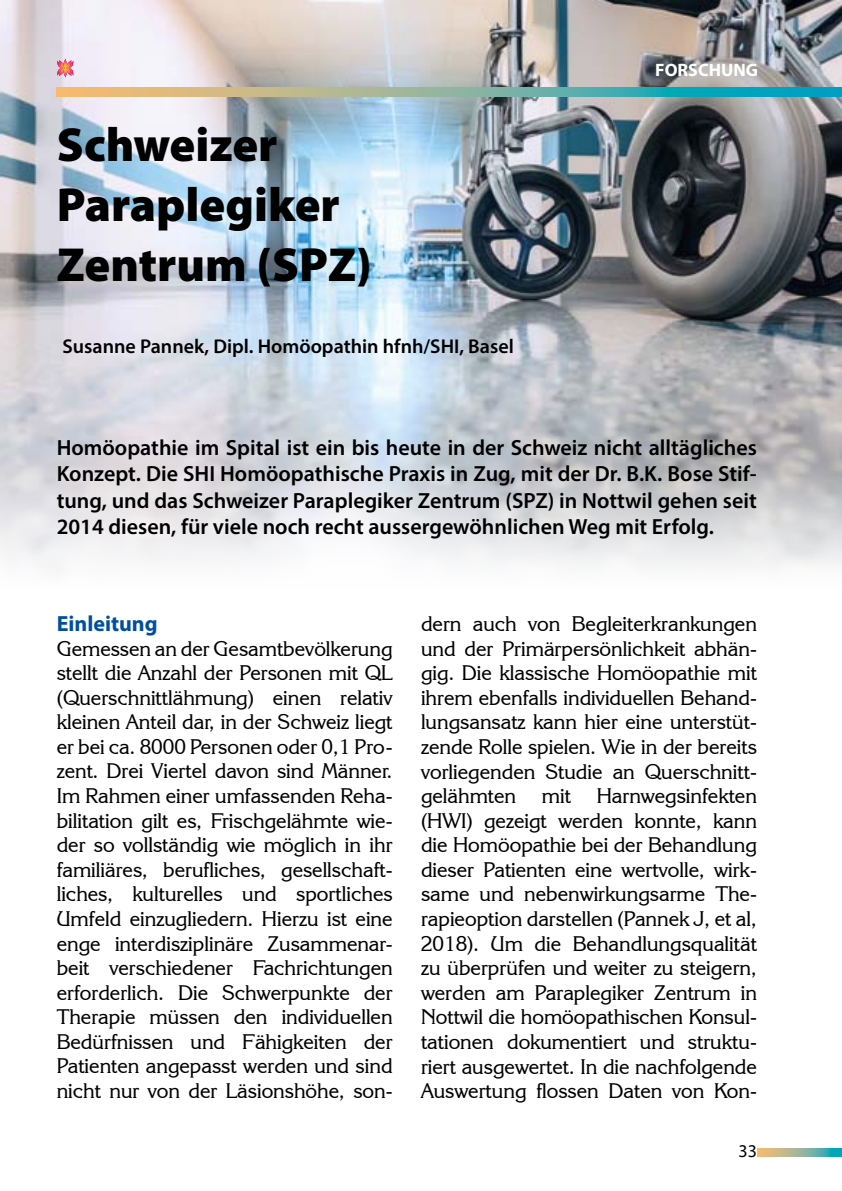
<style>
.page{position:relative;width:842px;height:1191px;background:#fff}
.page>*{position:absolute;margin:0;border:0;box-sizing:border-box;transform-origin:0 0}
.t1{font:900 48px/60px "Myriad Pro";color:#000}
.t2{font:600 22px/26.4px "Myriad Pro";color:#000;text-align:justify}
.t3{font:700 22px "Myriad Pro";color:#004f9f}
.t4{font:21px/24.6px "Korinna IT Cby BT";color:#000;text-align:justify}
.t5{font:600 20px "Myriad Pro";color:#000}
.t6{font:700 18px "Myriad Pro";color:#fff}
.t7{font:18px "Myriad Pro";color:#000}
</style>
<div class="page">
<svg style="left:757px;top:1148px;width:85px;height:8px"></svg>
<img style="left:0;top:0;width:842px;height:465px">
<svg style="left:57px;top:88px;width:785px;height:8px;background:#7eb19d"></svg>
<svg style="left:57px;top:59px;width:17px;height:18px"></svg>
<svg style="left:0;top:465px;width:842px;height:102px"></svg>
<h1 class="t1" style="left:57px;top:113px;width:317px">Schweizer<br>Paraplegiker<br>Zentrum (SPZ)</h1>
<p class="t5" style="left:62px;top:333px;width:453px">Susanne Pannek, Dipl. Homöopathin hfnh/SHI, Basel</p>
<p class="t6" style="left:655px;top:59px;width:104px">FORSCHUNG</p>
<p class="t2" style="left:57px;top:434px;width:702px">Homöopathie im Spital ist ein bis heute in der Schweiz nicht alltägliches Konzept. Die SHI Homöopathische Praxis in Zug, mit der Dr. B.K. Bose Stif&shy;tung, und das Schweizer Paraplegiker Zentrum (SPZ) in Nottwil gehen seit 2014 diesen, für viele noch recht aussergewöhnlichen Weg mit Erfolg.</p>
<p class="t3" style="left:57px;top:609px;width:103px">Einleitung</p>
<p class="t4" style="left:57px;top:635px;width:337px">Gemessen an der Gesamtbevölkerung stellt die Anzahl der Personen mit QL (Querschnittlähmung) einen relativ kleinen Anteil dar, in der Schweiz liegt er bei ca. 8000 Personen oder 0,1 Pro&shy;zent. Drei Viertel davon sind Männer.<br>Im Rahmen einer umfassenden Reha&shy;bilitation gilt es, Frischgelähmte wie&shy;der so vollständig wie möglich in ihr familiäres, berufliches, gesellschaft&shy;liches, kulturelles und sportliches Umfeld einzugliedern. Hierzu ist eine enge interdisziplinäre Zusammenar&shy;beit verschiedener Fachrichtungen erforderlich. Die Schwerpunkte der Therapie müssen den individuellen Bedürfnissen und Fähigkeiten der Patienten angepasst werden und sind nicht nur von der Läsionshöhe, son-</p>
<p class="t4" style="left:421px;top:611px;width:337px">dern auch von Begleiterkrankungen und der Primärpersönlichkeit abhän&shy;gig. Die klassische Homöopathie mit ihrem ebenfalls individuellen Behand&shy;lungsansatz kann hier eine unterstüt&shy;zende Rolle spielen. Wie in der bereits vorliegenden Studie an Querschnitt&shy;gelähmten mit Harnwegsinfekten (HWI) gezeigt werden konnte, kann die Homöopathie bei der Behandlung dieser Patienten eine wertvolle, wirk&shy;same und nebenwirkungsarme The&shy;rapieoption darstellen (Pannek J, et al, 2018). Um die Behandlungsqualität zu überprüfen und weiter zu steigern, werden am Paraplegiker Zentrum in Nottwil die homöopathischen Konsul&shy;tationen dokumentiert und struktu&shy;riert ausgewertet. In die nachfolgende Auswertung flossen Daten von Kon-</p>
<p class="t7" style="left:738px;top:1139px;width:20px">33</p>
</div>
